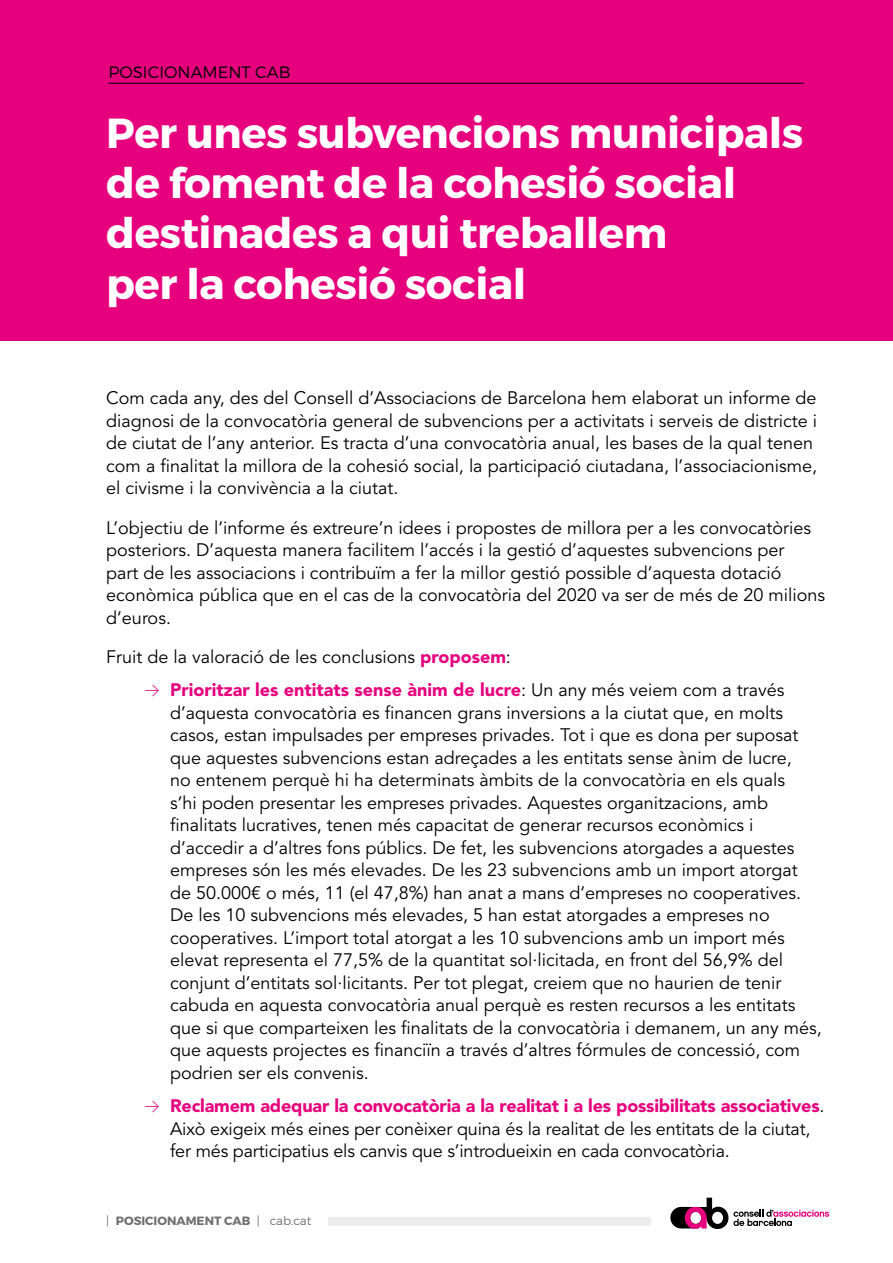
<style>
.page{position:relative;width:893px;height:1263px;background:#fff}
.page>*{position:absolute;margin:0;border:0;box-sizing:border-box;transform-origin:0 0}
.Titols_X{font:42px/50.4px "Trueno Bd";letter-spacing:-.01em;color:#fff}
.Texte{font:18px/22.5px "Avenir LT Std";color:#000}
.Texte-2{font:16.5px "Trueno Lt";color:#000}
.t1{font:12px "Trueno Bd";color:#706f6f}
.s1{font-weight:900;color:#e6007d}
.s2{font-family:"Akkurat Light Pro";color:#e6007d}
.s3{font-family:"Trueno Lt"}
</style>
<div class="page">
<div style="left:329px;top:1217px;width:322px;height:9px;background:#ededed"></div>
<svg style="left:670px;top:1198px;width:159px;height:31px"></svg>
<div style="left:0;top:0;width:893px;height:340px;background:#e6007d"></div>
<hr style="left:108px;top:83px;width:696px;height:1px;background:#000">
<p class="Texte-2" style="left:108px;top:62px;width:184px">POSICIONAMENT CAB</p>
<p class="Titols_X" style="left:106px;top:108px;width:699px">Per unes subvencions municipals de foment de la cohesió social destinades a qui treballem<br>per la cohesió social</p>
<p class="Texte" style="left:106px;top:387px;width:712px">Com cada any, des del Consell d’Associacions de Barcelona hem elaborat un informe de diagnosi de la convocatòria general de subvencions per a activitats i serveis de districte i de ciutat de l’any anterior. Es tracta d’una convocatòria anual, les bases de la qual tenen com a finalitat la millora de la cohesió social, la participació ciutadana, l’associacionisme, el civisme i la convivència a la ciutat.</p>
<p class="Texte" style="left:106px;top:517px;width:720px">L’objectiu de l’informe és extreure’n idees i propostes de millora per a les convocatòries posteriors. D’aquesta manera facilitem l’accés i la gestió d’aquestes subvencions per<br>part de les associacions i contribuïm a fer la millor gestió possible d’aquesta dotació econòmica pública que en el cas de la convocatòria del 2020 va ser de més de 20 milions d’euros.</p>
<p class="Texte" style="left:106px;top:646px;width:406px">Fruit de la valoració de les conclusions <span class="s1">proposem</span>:</p>
<p class="Texte" style="left:170px;top:679px;width:653px;text-indent:-26px"><span class="s2">→</span> <span class="s1">Prioritzar les entitats sense ànim de lucre</span>: Un any més veiem com a través d’aquesta convocatòria es financen grans inversions a la ciutat que, en molts casos, estan impulsades per empreses privades. Tot i que es dona per suposat que aquestes subvencions estan adreçades a les entitats sense ànim de lucre,<br>no entenem perquè hi ha determinats àmbits de la convocatòria en els quals<br>s’hi poden presentar les empreses privades. Aquestes organitzacions, amb finalitats lucratives, tenen més capacitat de generar recursos econòmics i d’accedir a d’altres fons públics. De fet, les subvencions atorgades a aquestes empreses són les més elevades. De les 23 subvencions amb un import atorgat de 50.000€ o més, 11 (el 47,8%) han anat a mans d’empreses no cooperatives.<br>De les 10 subvencions més elevades, 5 han estat atorgades a empreses no cooperatives. L’import total atorgat a les 10 subvencions amb un import més elevat representa el 77,5% de la quantitat sol·licitada, en front del 56,9% del conjunt d’entitats sol·licitants. Per tot plegat, creiem que no haurien de tenir cabuda en aquesta convocatòria anual perquè es resten recursos a les entitats que si que comparteixen les finalitats de la convocatòria i demanem, un any més, que aquests projectes es financiïn a través d’altres fórmules de concessió, com podrien ser els convenis.</p>
<p class="Texte" style="left:170px;top:1095px;width:656px;text-indent:-26px"><span class="s2">→</span> <span class="s1">Reclamem adequar la convocatòria a la realitat i a les possibilitats associatives</span>.<br>Això exigeix més eines per conèixer quina és la realitat de les entitats de la ciutat, fer més participatius els canvis que s’introdueixin en cada convocatòria.</p>
<p class="t1" style="left:106px;top:1213px;width:207px"><span class="s3">|</span> POSICIONAMENT CAB <span class="s3">| cab.cat</span></p>
</div>
